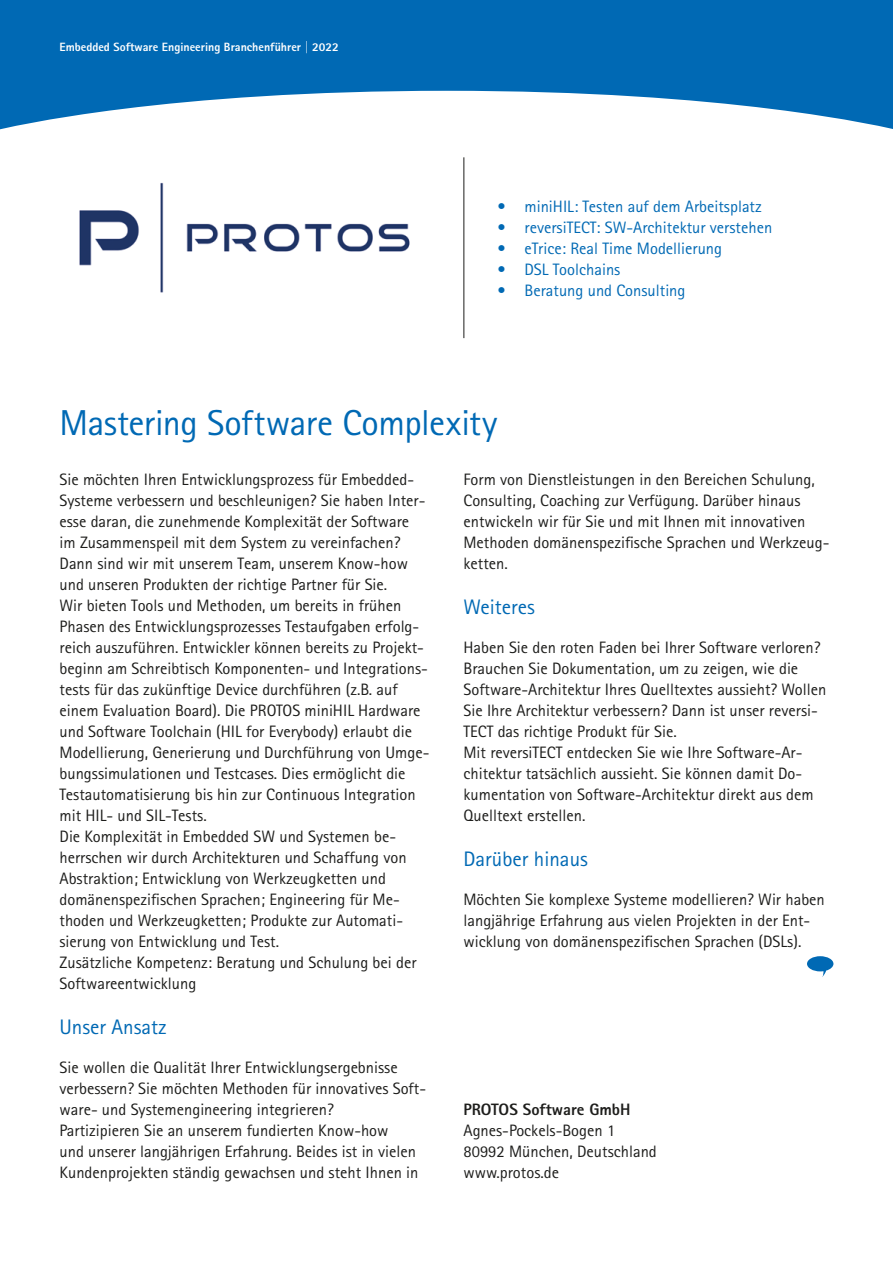
<style>
.page{position:relative;width:893px;height:1263px;background:#fff}
.page>*{position:absolute;margin:0;border:0;box-sizing:border-box;transform-origin:0 0}
.t1{font:36px "Rotis Sans Serif Std";letter-spacing:-.01em;color:#0069b4}
.t2{font:21px "Rotis Sans Serif Std";color:#0069b4}
.t3{font:16.5px/21px "Rotis Sans Serif Std";color:#1d1d1b}
.t4{font:16.5px "Rotis Sans Serif Std";color:#0069b4}
.t5{font:800 16.5px "Rotis Sans Serif Std";color:#1d1d1b}
.t6{font:800 12px "Rotis Sans Serif Std";color:#fff}
</style>
<div class="page">
<svg style="left:0;top:0;width:893px;height:130px;fill:#0069b4"></svg>
<svg style="left:807px;top:956px;width:26px;height:21px"></svg>
<hr style="left:463px;top:157px;width:1px;height:181px;background:#1d1d1b">
<img style="left:79px;top:182px;width:331px;height:111px">
<p class="t6" style="left:60px;top:39px;width:281px">Embedded Software Engineering Branchenführer | 2022</p>
<p class="t4" style="left:497px;top:197px;width:266px">• miniHIL: Testen auf dem Arbeitsplatz</p>
<p class="t4" style="left:497px;top:218px;width:276px">• reversiTECT: SW-Architektur verstehen</p>
<p class="t4" style="left:497px;top:239px;width:226px">• eTrice: Real Time Modellierung</p>
<p class="t4" style="left:497px;top:260px;width:124px">• DSL Toolchains</p>
<p class="t4" style="left:497px;top:281px;width:189px">• Beratung und Consulting</p>
<h1 class="t1" style="left:60px;top:402px;width:439px">Mastering Software Complexity</h1>
<p class="t3" style="left:60px;top:469px;width:371px">Sie möchten Ihren Entwicklungsprozess für Embedded-Systeme verbessern und beschleunigen? Sie haben Inter&shy;esse daran, die zunehmende Komplexität der Software im Zusammenspeil mit dem System zu vereinfachen?<br>Dann sind wir mit unserem Team, unserem Know-how und unseren Produkten der richtige Partner für Sie.<br>Wir bieten Tools und Methoden, um bereits in frühen Phasen des Entwicklungsprozesses Testaufgaben erfolg&shy;reich auszuführen. Entwickler können bereits zu Projekt&shy;beginn am Schreibtisch Komponenten- und Integrations&shy;tests für das zukünftige Device durchführen (z.B. auf einem Evaluation Board). Die PROTOS miniHIL Hardware und Software Toolchain (HIL for Everybody) erlaubt die Modellierung, Generierung und Durchführung von Umge&shy;bungssimulationen und Testcases. Dies ermöglicht die Testautomatisierung bis hin zur Continuous Integration mit HIL- und SIL-Tests.<br>Die Komplexität in Embedded SW und Systemen be&shy;herrschen wir durch Architekturen und Schaffung von Abstraktion; Entwicklung von Werkzeugketten und domänenspezifischen Sprachen; Engineering für Me&shy;thoden und Werkzeugketten; Produkte zur Automati&shy;sierung von Entwicklung und Test.<br>Zusätzliche Kompetenz: Beratung und Schulung bei der Softwareentwicklung</p>
<p class="t2" style="left:60px;top:1015px;width:109px">Unser Ansatz</p>
<p class="t3" style="left:60px;top:1057px;width:368px">Sie wollen die Qualität Ihrer Entwicklungsergebnisse verbessern? Sie möchten Methoden für innovatives Soft&shy;ware- und Systemengineering integrieren?<br>Partizipieren Sie an unserem fundierten Know-how<br>und unserer langjährigen Erfahrung. Beides ist in vielen Kundenprojekten ständig gewachsen und steht Ihnen in</p>
<p class="t3" style="left:463px;top:469px;width:367px">Form von Dienstleistungen in den Bereichen Schulung, Consulting, Coaching zur Verfügung. Darüber hinaus entwickeln wir für Sie und mit Ihnen mit innovativen Methoden domänenspezifische Sprachen und Werkzeug&shy;ketten.</p>
<p class="t2" style="left:463px;top:595px;width:73px">Weiteres</p>
<p class="t3" style="left:463px;top:637px;width:364px">Haben Sie den roten Faden bei Ihrer Software verloren?<br>Brauchen Sie Dokumentation, um zu zeigen, wie die Software-Architektur Ihres Quelltextes aussieht? Wollen Sie Ihre Architektur verbessern? Dann ist unser reversi-TECT das richtige Produkt für Sie.<br>Mit reversiTECT entdecken Sie wie Ihre Software-Ar&shy;chitektur tatsächlich aussieht. Sie können damit Do&shy;kumentation von Software-Architektur direkt aus dem Quelltext erstellen.</p>
<p class="t2" style="left:463px;top:847px;width:126px">Darüber hinaus</p>
<p class="t3" style="left:463px;top:889px;width:363px">Möchten Sie komplexe Systeme modellieren? Wir haben langjährige Erfahrung aus vielen Projekten in der Ent&shy;wicklung von domänenspezifischen Sprachen (DSLs).</p>
<p class="t5" style="left:463px;top:1099px;width:169px">PROTOS Software GmbH</p>
<p class="t3" style="left:463px;top:1120px;width:195px">Agnes-Pockels-Bogen 1<br>80992 München, Deutschland www.protos.de</p>
</div>
